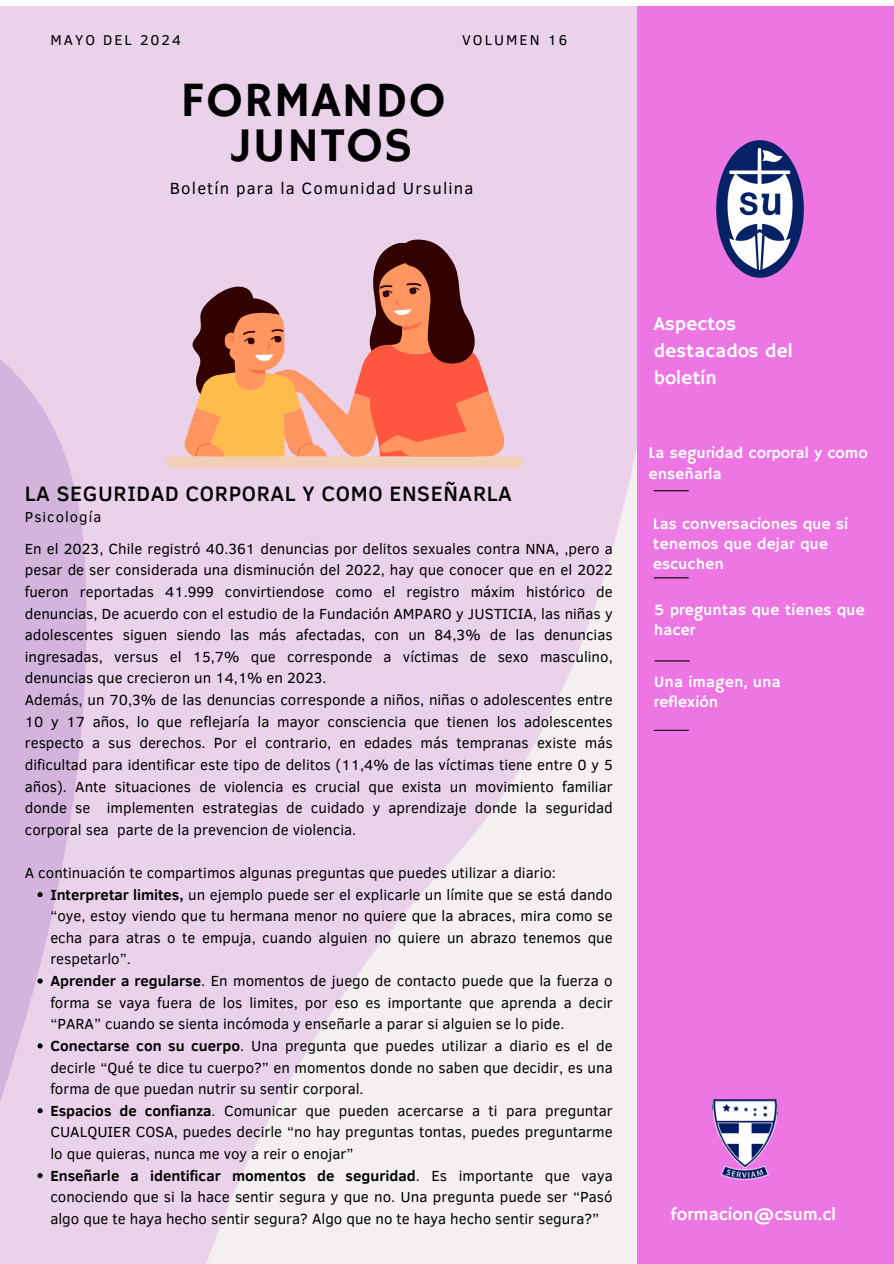
<style>
.page{position:relative;width:894px;height:1264px;background:#fff}
.page>*{position:absolute;margin:0;border:0;box-sizing:border-box;transform-origin:0 0}
.t1{font:49.2px/44.7px "Hammersmith One";letter-spacing:.02em;color:#000;text-align:center}
.t2{font:500 21.3px "Clear Sans";letter-spacing:.03em;color:#000}
.t3{font:19.35px/27px "Hammersmith One";color:#fff}
.t4{font:18px "Hammersmith One";color:#fff}
.t5{font:16.65px "Clear Sans";letter-spacing:.07em;color:#000}
.t6{font:16.05px/20.2px "Hammersmith One";color:#fff}
.t7{font:15px/21.6px "Clear Sans";color:#000;text-align:justify}
.t8{font:14.7px "Clear Sans";letter-spacing:.07em;color:#000}
.t9{font:14.55px "Clear Sans";letter-spacing:.14em;color:#000}
.s1{font-weight:700}
</style>
<div class="page">
<div style="left:636px;top:7px;width:257px;height:1256px;background:#ed76e4"></div>
<hr style="left:653px;top:490px;width:35px;height:1px;background:#000">
<hr style="left:653px;top:577px;width:35px;height:1px;background:#000">
<hr style="left:653px;top:729px;width:35px;height:2px;background:#000">
<img style="left:712px;top:1099px;width:65px;height:81px">
<img style="left:716px;top:141px;width:87px;height:136px">
<hr style="left:654px;top:660px;width:35px;height:1px;background:#000">
<img style="left:0;top:7px;width:636px;height:1255px">
<div style="left:166px;top:456px;width:357px;height:12px;background:#f2d0b6;border-radius:6px"></div>
<svg style="left:183px;top:239px;width:321px;height:218px;background:#d89486"></svg>
<svg style="left:37px;top:892px;width:6px;height:5px"></svg>
<svg style="left:37px;top:978px;width:6px;height:5px"></svg>
<svg style="left:37px;top:1043px;width:6px;height:5px"></svg>
<svg style="left:37px;top:1108px;width:6px;height:5px"></svg>
<svg style="left:37px;top:1172px;width:6px;height:6px"></svg>
<p class="t9" style="left:50px;top:29px;width:132px">MAYO DEL 2024</p>
<p class="t9" style="left:462px;top:29px;width:107px">VOLUMEN 16</p>
<p class="t1" style="left:180px;top:81px;width:267px">FORMANDO<br>JUNTOS</p>
<p class="t5" style="left:170px;top:176px;width:305px">Boletín para la Comunidad Ursulina</p>
<p class="t2" style="left:25px;top:478px;width:488px">LA SEGURIDAD CORPORAL Y COMO ENSEÑARLA</p>
<p class="t8" style="left:25px;top:506px;width:78px">Psicología</p>
<h1 class="t7" style="left:25px;top:537px;width:589px">En el 2023, Chile registró 40.361 denuncias por delitos sexuales contra NNA, ,pero a pesar de ser considerada una disminución del 2022, hay que conocer que en el 2022 fueron reportadas 41.999 convirtiendose como el registro máxim histórico de denuncias, De acuerdo con el estudio de la Fundación AMPARO y JUSTICIA, las niñas y adolescentes siguen siendo las más afectadas, con un 84,3% de las denuncias ingresadas, versus el 15,7% que corresponde a víctimas de sexo masculino, denuncias que crecieron un 14,1% en 2023.</h1>
<p class="t7" style="left:25px;top:688px;width:589px">Además, un 70,3% de las denuncias corresponde a niños, niñas o adolescentes entre 10 y 17 años, lo que reflejaría la mayor consciencia que tienen los adolescentes respecto a sus derechos. Por el contrario, en edades más tempranas existe más dificultad para identificar este tipo de delitos (11,4% de las víctimas tiene entre 0 y 5 años). Ante situaciones de violencia es crucial que exista un movimiento familiar donde se implementen estrategias de cuidado y aprendizaje donde la seguridad corporal sea parte de la prevencion de violencia.</p>
<h2 class="t7" style="left:25px;top:861px;width:532px">A continuación te compartimos algunas preguntas que puedes utilizar a diario:</h2>
<p class="t7" style="left:50px;top:882px;width:563px"><span class="s1">Interpretar limites,</span> un ejemplo puede ser el explicarle un límite que se está dando “oye, estoy viendo que tu hermana menor no quiere que la abraces, mira como se echa para atras o te empuja, cuando alguien no quiere un abrazo tenemos que respetarlo”.</p>
<p class="t7" style="left:50px;top:969px;width:563px"><span class="s1">Aprender a regularse</span>. En momentos de juego de contacto puede que la fuerza o forma se vaya fuera de los limites, por eso es importante que aprenda a decir “PARA” cuando se sienta incómoda y enseñarle a parar si alguien se lo pide.</p>
<p class="t7" style="left:50px;top:1034px;width:563px"><span class="s1">Conectarse con su cuerpo</span>. Una pregunta que puedes utilizar a diario es el de decirle “Qué te dice tu cuerpo?” en momentos donde no saben que decidir, es una forma de que puedan nutrir su sentir corporal.</p>
<p class="t7" style="left:50px;top:1098px;width:563px"><span class="s1">Espacios de confianza</span>. Comunicar que pueden acercarse a ti para preguntar CUALQUIER COSA, puedes decirle “no hay preguntas tontas, puedes preguntarme lo que quieras, nunca me voy a reir o enojar”</p>
<p class="t7" style="left:50px;top:1163px;width:563px"><span class="s1">Enseñarle a identificar momentos de seguridad</span>. Es importante que vaya conociendo que si la hace sentir segura y que no. Una pregunta puede ser “Pasó algo que te haya hecho sentir segura? Algo que no te haya hecho sentir segura?”</p>
<h3 class="t3" style="left:653px;top:311px;width:140px">Aspectos destacados del boletín</h3>
<p class="t6" style="left:648px;top:444px;width:221px">La seguridad corporal y como enseñarla</p>
<p class="t6" style="left:652px;top:514px;width:197px">Las conversaciones que si tenemos que dejar que escuchen</p>
<p class="t6" style="left:653px;top:600px;width:213px">5 preguntas que tienes que hacer</p>
<p class="t6" style="left:653px;top:672px;width:128px">Una imagen, una reflexión</p>
<p class="t4" style="left:670px;top:1204px;width:166px">formacion@csum.cl</p>
</div>
